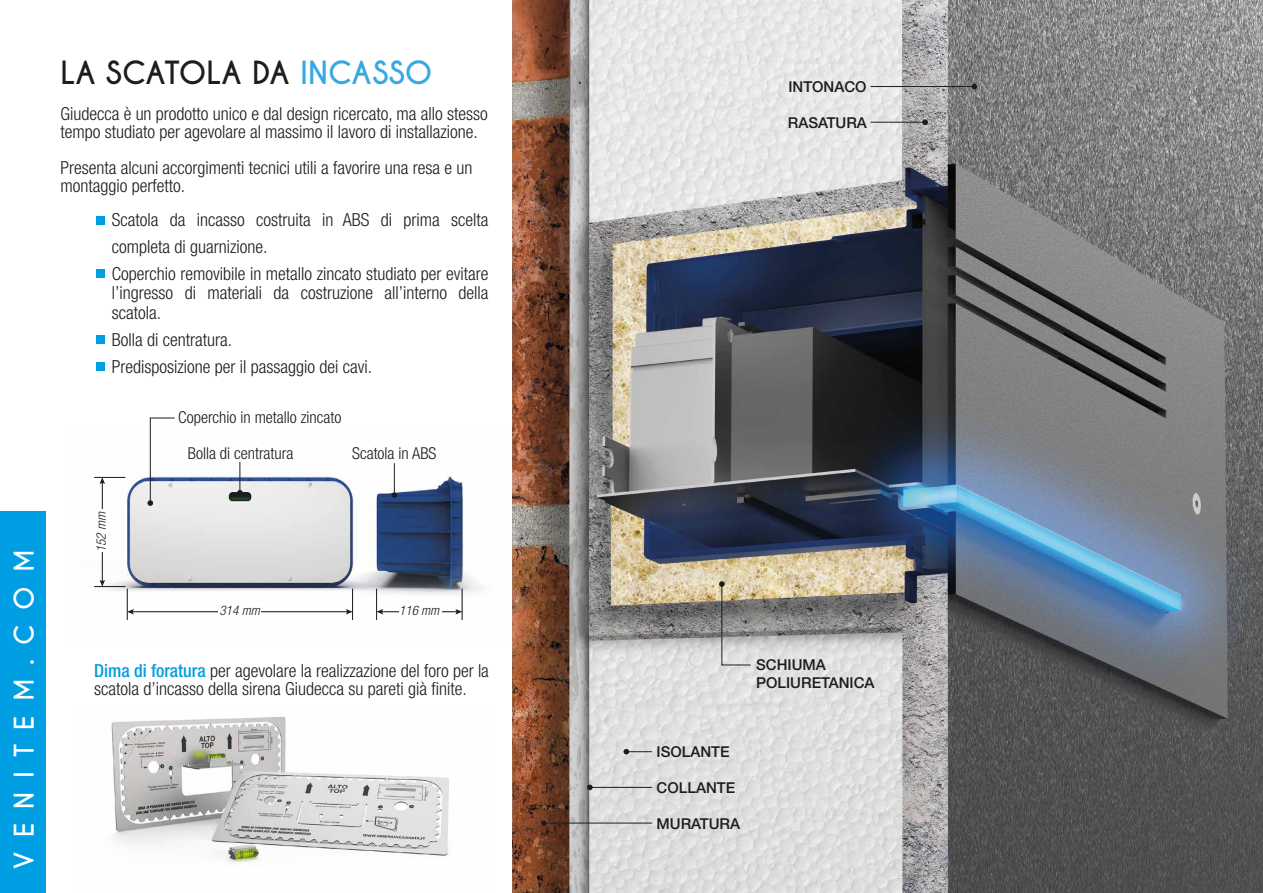
<style>
.page{position:relative;width:1263px;height:893px;background:#fff}
.page>*{position:absolute;margin:0;border:0;box-sizing:border-box;transform-origin:0 0}
.t1{font:700 30px "Caviar Dreams";color:#1d1d1b}
.t2{font:700 25.65px "Caviar Dreams";letter-spacing:.55em;color:#fff}
.t3{font:300 condensed 18px/18px "Helvetica Neue LT Std";color:#1d1d1b}
.t4{font:300 condensed 16.35px "Helvetica Neue LT Std";color:#1d1d1b}
.t5{font:500 15px/18px "Helvetica Neue LT Std";color:#1d1d1b}
.t6{font:italic 300 condensed 13.2px "Helvetica Neue LT Std";color:#1d1d1b}
.s1{color:#36a9e1}
.s2{font-family:"Helvetica Neue LT Pro";font-weight:500;color:#009fe3}
</style>
<div class="page">
<img style="left:94px;top:462px;width:201px;height:158px">
<hr style="left:132px;top:611px;width:216px;height:1px;background:#1d1d1b">
<svg style="left:128px;top:609px;width:6px;height:5px"></svg>
<hr style="left:102px;top:482px;width:1px;height:100px;background:#1d1d1b">
<svg style="left:100px;top:580px;width:5px;height:6px"></svg>
<svg style="left:100px;top:478px;width:5px;height:6px"></svg>
<div style="left:94px;top:509px;width:14px;height:43px;background:#fff"></div>
<div style="left:219px;top:603px;width:42px;height:14px;background:#fff"></div>
<hr style="left:127px;top:589px;width:1px;height:31px;background:#1d1d1b">
<hr style="left:94px;top:477px;width:31px;height:1px;background:#1d1d1b">
<hr style="left:94px;top:586px;width:31px;height:1px;background:#1d1d1b">
<svg style="left:147px;top:417px;width:28px;height:89px"></svg>
<hr style="left:239px;top:462px;width:1px;height:31px;background:#1d1d1b">
<svg style="left:237px;top:490px;width:6px;height:5px"></svg>
<img style="left:295px;top:0;width:968px;height:893px">
<hr style="left:870px;top:86px;width:104px;height:1px;background:#1d1d1b">
<svg style="left:971px;top:84px;width:6px;height:5px"></svg>
<hr style="left:870px;top:122px;width:55px;height:1px;background:#1d1d1b">
<svg style="left:922px;top:119px;width:6px;height:6px"></svg>
<svg style="left:623px;top:749px;width:29px;height:5px"></svg>
<svg style="left:719px;top:581px;width:32px;height:85px;background:#a8a49b"></svg>
<hr style="left:590px;top:787px;width:62px;height:1px;background:#1d1d1b">
<svg style="left:587px;top:785px;width:6px;height:5px"></svg>
<hr style="left:544px;top:823px;width:108px;height:1px;background:#1d1d1b">
<svg style="left:541px;top:820px;width:6px;height:6px"></svg>
<div style="left:96px;top:216px;width:8px;height:8px;background:#009fe3"></div>
<div style="left:96px;top:269px;width:8px;height:9px;background:#009fe3"></div>
<div style="left:96px;top:335px;width:8px;height:8px;background:#009fe3"></div>
<div style="left:96px;top:362px;width:8px;height:9px;background:#009fe3"></div>
<img style="left:111px;top:711px;width:378px;height:182px">
<div style="left:0;top:511px;width:46px;height:382px;background:#009fe3"></div>
<h2 class="t2" style="left:9px;top:868px;width:320px;rotate:-90deg">VENITEM.COM</h2>
<h1 class="t1" style="left:60px;top:54px;width:374px">LA SCATOLA DA <span class="s1">INCASSO</span></h1>
<p class="t3" style="left:60px;top:104px;width:429px">Giudecca è un prodotto unico e dal design ricercato, ma allo stesso tempo studiato per agevolare al massimo il lavoro di installazione.</p>
<p class="t3" style="left:60px;top:158px;width:413px">Presenta alcuni accorgimenti tecnici utili a favorire una resa e un montaggio perfetto.</p>
<p class="t3" style="left:112px;top:206px;width:378px;line-height:27px">Scatola da incasso costruita in ABS di prima scelta completa di guarnizione.<br>Coperchio removibile in metallo zincato studiato per evitare</p>
<p class="t3" style="left:112px;top:283px;width:378px;line-height:19.5px">l’ingresso di materiali da costruzione all’interno della scatola.</p>
<p class="t3" style="left:112px;top:326px;width:262px;line-height:27px">Bolla di centratura.<br>Predisposizione per il passaggio dei cavi.</p>
<p class="t4" style="left:178px;top:408px;width:165px">Coperchio in metallo zincato</p>
<p class="t6" style="left:94px;top:552px;width:42px;rotate:-90deg">152 mm</p>
<p class="t4" style="left:188px;top:444px;width:107px">Bolla di centratura</p>
<p class="t4" style="left:352px;top:444px;width:86px">Scatola in ABS</p>
<p class="t6" style="left:220px;top:603px;width:42px">314 mm</p>
<p class="t6" style="left:399px;top:603px;width:42px">116 mm</p>
<p class="t3" style="left:94px;top:661px;width:396px"><span class="s2">Dima di foratura</span> per agevolare la realizzazione del foro per la scatola d’incasso della sirena Giudecca su pareti già finite.</p>
<p class="t5" style="left:788px;top:78px;width:80px">INTONACO</p>
<p class="t5" style="left:788px;top:113px;width:81px">RASATURA</p>
<p class="t5" style="left:756px;top:656px;width:120px">SCHIUMA<br>POLIURETANICA</p>
<p class="t5" style="left:656px;top:743px;width:75px">ISOLANTE</p>
<p class="t5" style="left:656px;top:778px;width:80px">COLLANTE</p>
<p class="t5" style="left:656px;top:814px;width:85px">MURATURA</p>
</div>
